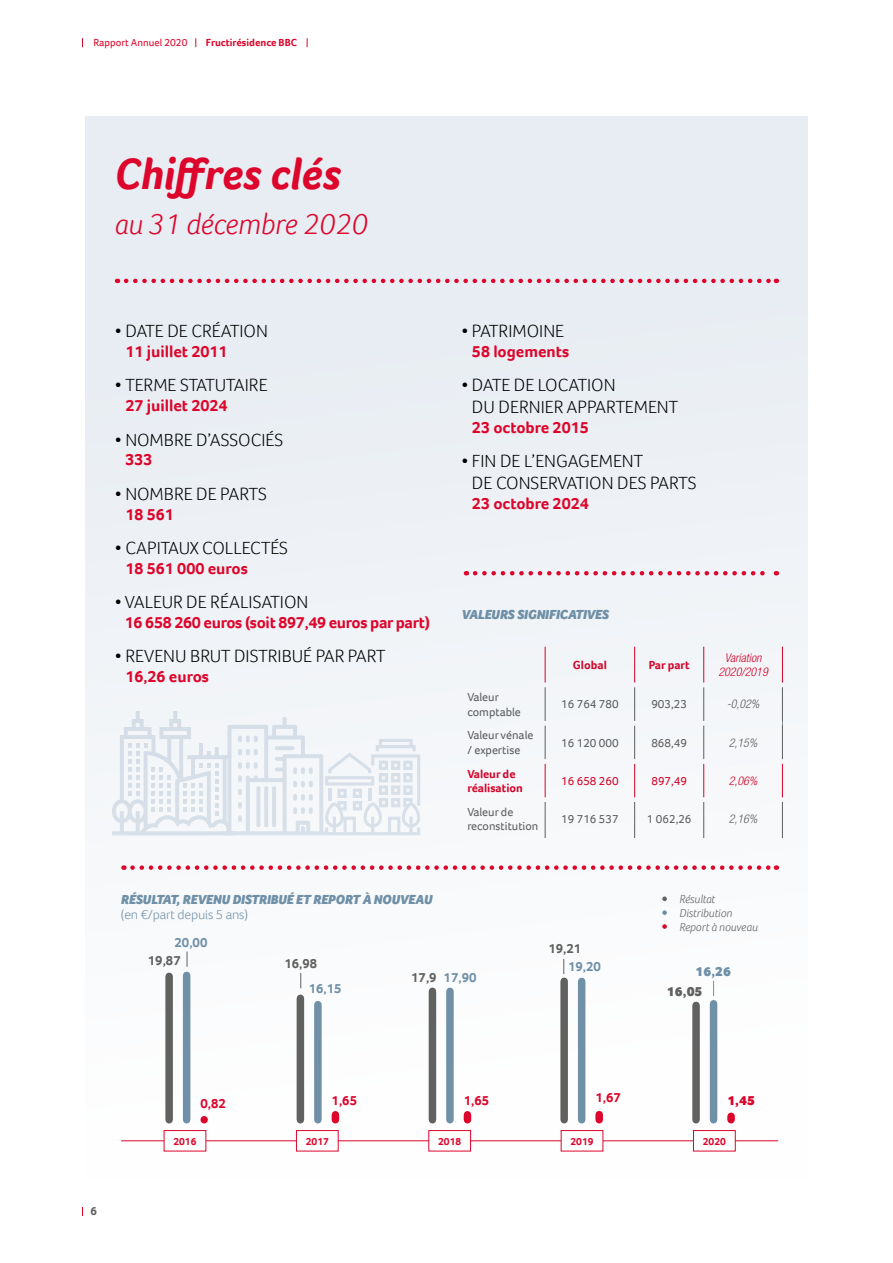
<style>
.page{position:relative;width:893px;height:1263px;background:#fff}
.page>*{position:absolute;margin:0;border:0;box-sizing:border-box;transform-origin:0 0}
.t1{font:italic 700 45px "Foco";letter-spacing:-.005em;color:#dd052b}
.t2{font:italic 300 30px "Foco";color:#dd052b}
.t3{font:300 18px/21.6px "Foco";color:#000}
.t4{font:700 16.5px "Foco";color:#dd052b}
.t5{font:700 16.5px "Foco";letter-spacing:-.02em;color:#dd052b}
.t6{font:italic 900 13.5px "Foco";letter-spacing:-.01em;color:#6f90a7}
.t7{font:700 13.5px "Foco";color:#6f90a7}
.t8{font:300 13.5px "Foco";letter-spacing:-.01em;color:#6f90a7}
.t9{font:700 13.5px "Foco";color:#616160}
.t10{font:700 13.5px "Foco";color:#dd052b}
.t11{font:900 13.5px "Foco";color:#616160}
.t12{font:900 13.5px "Foco";color:#6f90a7}
.t13{font:900 13.5px "Foco";color:#dd052b}
.t14{font:12px/14.4px "Foco";color:#616160}
.t15{font:italic 300 12px/14px "Foco";color:#616160}
.t16{font:700 12px/14.4px "Foco";color:#dd052b}
.t17{font:italic 300 condensed 12px/14.4px "Helvetica Neue LT Pro";color:#dd052b;text-align:center}
.t18{font:italic 300 condensed 12px "Helvetica Neue LT Pro";color:#616160}
.t19{font:12px "Foco";color:#dd052b}
.t20{font:700 12px "Foco";color:#616160}
.t21{font:700 10.5px "Foco";color:#dd052b}
.t22{font:10.5px "Foco";color:#dd052b}
</style>
<div class="page">
<div style="left:85px;top:116px;width:723px;height:1062px;background:linear-gradient(to right,#f0f3f7,#f2f5f8)"></div>
<svg style="left:132px;top:865px;width:645px;height:5px"></svg>
<svg style="left:126px;top:279px;width:651px;height:4px"></svg>
<svg style="left:475px;top:571px;width:302px;height:4px"></svg>
<hr style="left:121px;top:1140px;width:657px;height:1px;background:#dd052b">
<div style="left:164px;top:1130px;width:42px;height:21px;background:#fff"></div>
<div style="left:164px;top:1130px;width:42px;height:21px;border:1px solid #dd052b"></div>
<div style="left:296px;top:1130px;width:42px;height:21px;background:#fff"></div>
<div style="left:296px;top:1130px;width:43px;height:21px;border:1px solid #dd052b"></div>
<div style="left:429px;top:1130px;width:42px;height:21px;background:#fff"></div>
<div style="left:428px;top:1130px;width:43px;height:21px;border:1px solid #dd052b"></div>
<div style="left:561px;top:1130px;width:42px;height:21px;background:#fff"></div>
<div style="left:561px;top:1130px;width:42px;height:21px;border:1px solid #dd052b"></div>
<div style="left:693px;top:1130px;width:42px;height:21px;background:#fff"></div>
<div style="left:693px;top:1130px;width:43px;height:21px;border:1px solid #dd052b"></div>
<div style="left:183px;top:975px;width:7px;height:145px;background:#6f90a7"></div>
<div style="left:314px;top:1004px;width:8px;height:116px;background:#6f90a7"></div>
<div style="left:446px;top:991px;width:8px;height:129px;background:#6f90a7"></div>
<div style="left:578px;top:981px;width:7px;height:139px;background:#6f90a7"></div>
<div style="left:710px;top:1004px;width:7px;height:116px;background:#6f90a7"></div>
<svg style="left:332px;top:1115px;width:7px;height:5px"></svg>
<svg style="left:464px;top:1115px;width:7px;height:5px"></svg>
<div style="left:595px;top:1114px;width:8px;height:6px;background:#dd052b"></div>
<svg style="left:727px;top:1116px;width:8px;height:4px"></svg>
<div style="left:165px;top:976px;width:8px;height:144px;background:#616160"></div>
<div style="left:297px;top:998px;width:7px;height:122px;background:#616160"></div>
<div style="left:429px;top:991px;width:7px;height:129px;background:#616160"></div>
<div style="left:560px;top:981px;width:8px;height:139px;background:#616160"></div>
<div style="left:692px;top:1005px;width:8px;height:115px;background:#616160"></div>
<svg style="left:662px;top:896px;width:5px;height:5px"></svg>
<svg style="left:662px;top:910px;width:5px;height:5px"></svg>
<svg style="left:662px;top:924px;width:5px;height:5px"></svg>
<svg style="left:187px;top:952px;width:1px;height:14px"></svg>
<svg style="left:300px;top:973px;width:1px;height:15px"></svg>
<svg style="left:563px;top:959px;width:1px;height:15px"></svg>
<svg style="left:713px;top:981px;width:1px;height:15px"></svg>
<hr style="left:545px;top:647px;width:1px;height:36px;background:#dd052b">
<hr style="left:634px;top:647px;width:1px;height:36px;background:#dd052b">
<hr style="left:545px;top:764px;width:1px;height:33px;background:#dd052b">
<hr style="left:634px;top:764px;width:1px;height:33px;background:#dd052b">
<hr style="left:703px;top:647px;width:1px;height:36px;background:#dd052b">
<hr style="left:782px;top:647px;width:1px;height:36px;background:#dd052b">
<hr style="left:703px;top:764px;width:1px;height:33px;background:#dd052b">
<hr style="left:782px;top:764px;width:1px;height:33px;background:#dd052b">
<hr style="left:634px;top:725px;width:1px;height:34px;background:#616160">
<hr style="left:703px;top:725px;width:1px;height:34px;background:#616160">
<hr style="left:782px;top:723px;width:1px;height:36px;background:#616160">
<hr style="left:545px;top:802px;width:1px;height:36px;background:#616160">
<hr style="left:634px;top:802px;width:1px;height:36px;background:#616160">
<hr style="left:703px;top:802px;width:1px;height:36px;background:#616160">
<hr style="left:782px;top:802px;width:1px;height:36px;background:#616160">
<hr style="left:634px;top:687px;width:1px;height:34px;background:#616160">
<hr style="left:703px;top:687px;width:1px;height:34px;background:#616160">
<hr style="left:782px;top:687px;width:1px;height:36px;background:#616160">
<hr style="left:545px;top:687px;width:1px;height:34px;background:#616160">
<hr style="left:545px;top:725px;width:1px;height:34px;background:#616160">
<div style="left:461px;top:797px;width:84px;height:5px;background:#f6f8fa"></div>
<div style="left:545px;top:797px;width:90px;height:5px;background:#f6f8fa"></div>
<div style="left:635px;top:797px;width:69px;height:5px;background:#f6f8fa"></div>
<div style="left:704px;top:797px;width:79px;height:5px;background:#f7f8fa"></div>
<div style="left:461px;top:759px;width:84px;height:5px;background:#f5f7f9"></div>
<div style="left:545px;top:759px;width:90px;height:5px;background:#f5f7fa"></div>
<div style="left:635px;top:759px;width:69px;height:5px;background:#f5f7fa"></div>
<div style="left:704px;top:759px;width:79px;height:5px;background:#f5f7fa"></div>
<hr style="left:461px;top:683px;width:84px;height:4px;background:#f3f5f8">
<hr style="left:545px;top:683px;width:90px;height:4px;background:#f3f5f8">
<hr style="left:635px;top:683px;width:69px;height:4px;background:#f3f5f8">
<hr style="left:704px;top:683px;width:79px;height:4px;background:#f3f6f9">
<hr style="left:461px;top:721px;width:84px;height:4px;background:#f3f6f9">
<hr style="left:545px;top:721px;width:90px;height:4px;background:#f4f6f9">
<hr style="left:635px;top:721px;width:69px;height:4px;background:#f4f6f9">
<hr style="left:704px;top:721px;width:78px;height:4px;background:#f4f7f9">
<svg style="left:112px;top:711px;width:308px;height:124px"></svg>
<p class="t22" style="left:94px;top:35px;width:95px">Rapport Annuel 2020</p>
<p class="t21" style="left:206px;top:35px;width:93px">Fructirésidence BBC</p>
<h1 class="t1" style="left:114px;top:144px;width:228px">Chiffres clés</h1>
<h2 class="t2" style="left:114px;top:204px;width:255px">au 31 décembre 2020</h2>
<p class="t3" style="left:115px;top:320px;width:155px">• DATE DE CRÉATION</p>
<p class="t4" style="left:125px;top:341px;width:104px">11 juillet 2011</p>
<p class="t3" style="left:115px;top:374px;width:154px">• TERME STATUTAIRE</p>
<p class="t4" style="left:125px;top:395px;width:104px">27 juillet 2024</p>
<p class="t3" style="left:115px;top:429px;width:170px">• NOMBRE D’ASSOCIÉS</p>
<p class="t4" style="left:125px;top:449px;width:29px">333</p>
<p class="t3" style="left:115px;top:483px;width:154px">• NOMBRE DE PARTS</p>
<p class="t4" style="left:125px;top:503px;width:50px">18 561</p>
<p class="t3" style="left:115px;top:537px;width:175px">• CAPITAUX COLLECTÉS</p>
<p class="t4" style="left:125px;top:557px;width:124px">18 561 000 euros</p>
<p class="t3" style="left:115px;top:591px;width:195px">• VALEUR DE RÉALISATION</p>
<p class="t5" style="left:125px;top:611px;width:307px">16 658 260 euros (soit 897,49 euros par part)</p>
<p class="t3" style="left:115px;top:645px;width:272px">• REVENU BRUT DISTRIBUÉ PAR PART</p>
<p class="t4" style="left:125px;top:666px;width:85px">16,26 euros</p>
<p class="t3" style="left:461px;top:320px;width:104px">• PATRIMOINE</p>
<p class="t4" style="left:472px;top:341px;width:99px">58 logements</p>
<p class="t3" style="left:472px;top:374px;width:208px;text-indent:-11px">• DATE DE LOCATION<br>DU DERNIER APPARTEMENT</p>
<p class="t4" style="left:472px;top:416px;width:118px">23 octobre 2015</p>
<p class="t3" style="left:472px;top:450px;width:226px;text-indent:-11px">• FIN DE L’ENGAGEMENT<br>DE CONSERVATION DES PARTS</p>
<p class="t4" style="left:472px;top:492px;width:118px">23 octobre 2024</p>
<p class="t6" style="left:461px;top:606px;width:149px">VALEURS SIGNIFICATIVES</p>
<p class="t16" style="left:573px;top:657px;width:35px">Global</p>
<p class="t16" style="left:649px;top:657px;width:43px">Par part</p>
<p class="t17" style="left:718px;top:651px;width:51px">Variation<br>2020/2019</p>
<p class="t14" style="left:467px;top:690px;width:55px">Valeur comptable</p>
<p class="t14" style="left:561px;top:697px;width:59px">16 764 780</p>
<p class="t14" style="left:651px;top:697px;width:37px">903,23</p>
<p class="t18" style="left:727px;top:697px;width:34px">-0,02%</p>
<p class="t14" style="left:467px;top:728px;width:68px">Valeur vénale / expertise</p>
<p class="t14" style="left:561px;top:735px;width:59px">16 120 000</p>
<p class="t14" style="left:651px;top:735px;width:37px">868,49</p>
<p class="t18" style="left:729px;top:735px;width:30px">2,15%</p>
<p class="t16" style="left:467px;top:766px;width:57px">Valeur de réalisation</p>
<p class="t19" style="left:561px;top:773px;width:59px">16 658 260</p>
<p class="t19" style="left:651px;top:773px;width:37px">897,49</p>
<p class="t17" style="left:729px;top:774px;width:30px">2,06%</p>
<p class="t14" style="left:467px;top:804px;width:73px">Valeur de reconstitution</p>
<p class="t14" style="left:561px;top:812px;width:59px">19 716 537</p>
<p class="t14" style="left:647px;top:812px;width:46px">1 062,26</p>
<p class="t18" style="left:729px;top:812px;width:30px">2,16%</p>
<p class="t6" style="left:121px;top:890px;width:313px">RÉSULTAT, REVENU DISTRIBUÉ ET REPORT À NOUVEAU</p>
<p class="t8" style="left:121px;top:905px;width:129px">(en €/part depuis 5 ans)</p>
<p class="t7" style="left:175px;top:933px;width:34px">20,00</p>
<p class="t9" style="left:148px;top:951px;width:34px">19,87</p>
<p class="t9" style="left:284px;top:954px;width:34px">16,98</p>
<p class="t7" style="left:309px;top:979px;width:34px">16,15</p>
<p class="t9" style="left:411px;top:969px;width:27px">17,9</p>
<p class="t7" style="left:444px;top:968px;width:34px">17,90</p>
<p class="t9" style="left:548px;top:939px;width:34px">19,21</p>
<p class="t15" style="left:679px;top:892px;width:80px">Résultat<br>Distribution<br>Report à nouveau</p>
<p class="t7" style="left:568px;top:957px;width:34px">19,20</p>
<p class="t12" style="left:695px;top:962px;width:37px">16,26</p>
<p class="t11" style="left:667px;top:982px;width:37px">16,05</p>
<p class="t10" style="left:200px;top:1094px;width:27px">0,82</p>
<p class="t10" style="left:332px;top:1091px;width:27px">1,65</p>
<p class="t10" style="left:464px;top:1091px;width:27px">1,65</p>
<p class="t10" style="left:595px;top:1088px;width:27px">1,67</p>
<p class="t13" style="left:727px;top:1091px;width:29px">1,45</p>
<p class="t20" style="left:90px;top:1203px;width:8px">6</p>
<p class="t21" style="left:173px;top:1134px;width:25px">2016</p>
<p class="t21" style="left:306px;top:1134px;width:25px">2017</p>
<p class="t21" style="left:438px;top:1134px;width:25px">2018</p>
<p class="t21" style="left:570px;top:1134px;width:25px">2019</p>
<p class="t21" style="left:703px;top:1134px;width:25px">2020</p>
</div>
